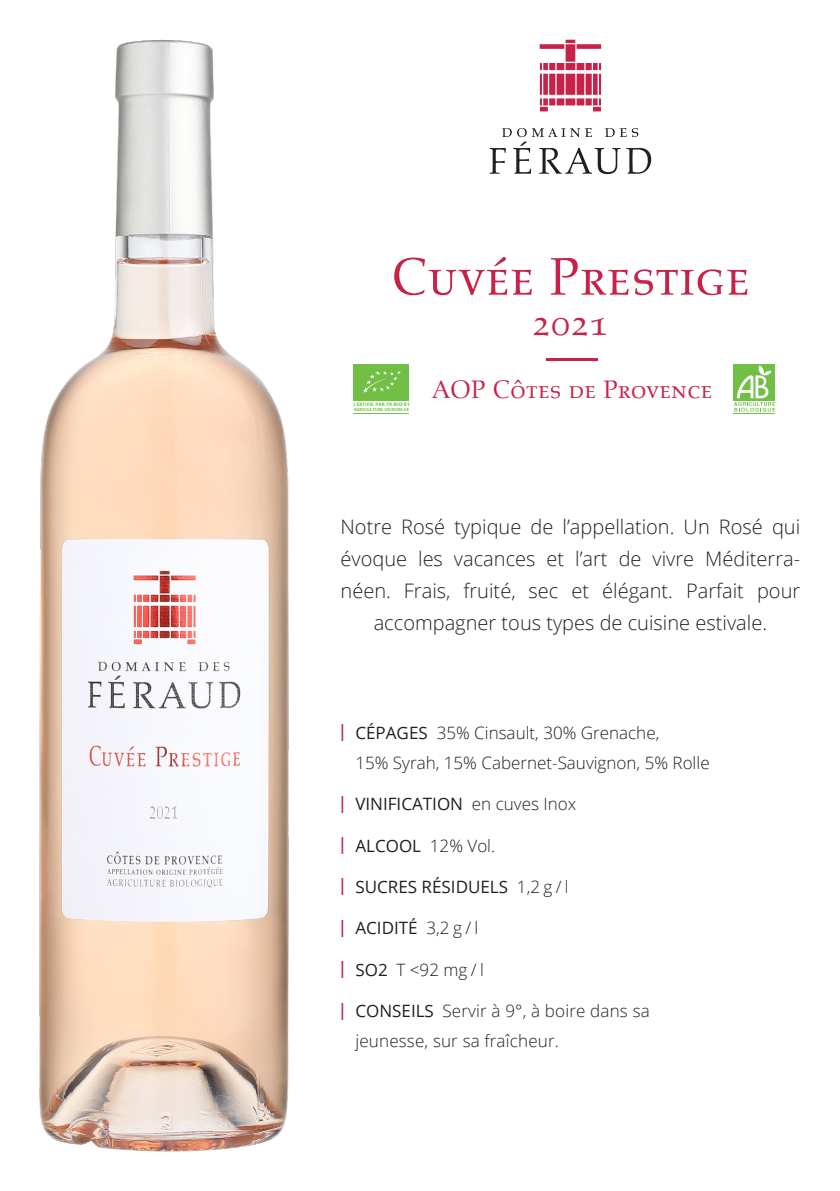
<style>
.page{position:relative;width:840px;height:1191px;background:#fff}
.page>*{position:absolute;margin:0;border:0;box-sizing:border-box;transform-origin:0 0}
.t1{font:54px "Aldus Roman SC";letter-spacing:.01em;color:#c82249}
.t2{font:38px "Aldus Roman SC";color:#c82249}
.t3{font:26px "Aldus Roman SC";letter-spacing:.01em;color:#c82249}
.t4{font:300 20px/32px "Open Sans";color:#231f20;text-align:center}
.t5{font:300 17px/30px "Open Sans";color:#231f20}
.t6{font:17px "Open Sans";color:#231f20}
.t7{font:700 4.8px "Open Sans";letter-spacing:.01em;color:#71bf44}
.t8{font:700 4.4px "Open Sans";letter-spacing:-.005em;color:#71bf44}
.s1{font-weight:600;color:#c82249}
.s2{font-weight:400}
.s3{font-weight:300}
</style>
<div class="page">
<img style="left:40px;top:39px;width:249px;height:1112px">
<hr style="left:546px;top:359px;width:51px;height:2px;background:#c82249">
<div style="left:354px;top:364px;width:55px;height:36px;background:#71bf44"></div>
<svg style="left:363px;top:371px;width:38px;height:22px"></svg>
<hr style="left:354px;top:413px;width:55px;height:1px;background:#71bf44">
<div style="left:733px;top:364px;width:41px;height:36px;background:#71bf44"></div>
<svg style="left:733px;top:365px;width:41px;height:47px"></svg>
<hr style="left:733px;top:413px;width:41px;height:1px;background:#71bf44">
<svg style="left:489px;top:128px;width:161px;height:46px"></svg>
<svg style="left:539px;top:40px;width:61px;height:71px"></svg>
<p class="t1" style="left:391px;top:246px;width:360px">Cuvée Prestige</p>
<p class="t2" style="left:531px;top:301px;width:79px">2021</p>
<p class="t7" style="left:353px;top:401px;width:58px">CERTIFIÉ PAR FR-BIO-01</p>
<p class="t8" style="left:354px;top:406px;width:57px">AGRICULTURE UE/NON-UE</p>
<p class="t3" style="left:431px;top:375px;width:282px">AOP Côtes de Provence</p>
<p class="t4" style="left:340px;top:510px;width:461px">Notre Rosé typique de l’appellation. Un Rosé qui évoque les vacances et l’art de vivre Méditerra&shy;néen. Frais, fruité, sec et élégant. Parfait pour accompagner tous types de cuisine estivale.</p>
<p class="t5" style="left:355px;top:717px;width:355px;text-indent:-18px"><span class="s1">|</span> <span class="s2">CÉPAGES</span> 35% Cinsault, 30% Grenache,<br>15% Syrah, 15% Cabernet-Sauvignon, 5% Rolle</p>
<p class="t6" style="left:337px;top:792px;width:240px"><span class="s1">|</span> VINIFICATION <span class="s3">en cuves Inox</span></p>
<p class="t5" style="left:337px;top:830px;width:159px"><span class="s1">|</span> <span class="s2">ALCOOL</span> 12% Vol.</p>
<p class="t6" style="left:337px;top:875px;width:232px"><span class="s1">|</span> SUCRES RÉSIDUELS <span class="s3">1,2 g / l</span></p>
<p class="t6" style="left:337px;top:916px;width:142px"><span class="s1">|</span> ACIDITÉ <span class="s3">3,2 g / l</span></p>
<p class="t5" style="left:337px;top:954px;width:147px"><span class="s1">|</span> <span class="s2">SO2</span> T &lt;92 mg / l</p>
<p class="t5" style="left:355px;top:995px;width:296px;text-indent:-18px"><span class="s1">|</span> <span class="s2">CONSEILS</span> Servir à 9°, à boire dans sa jeunesse, sur sa fraîcheur.</p>
</div>
